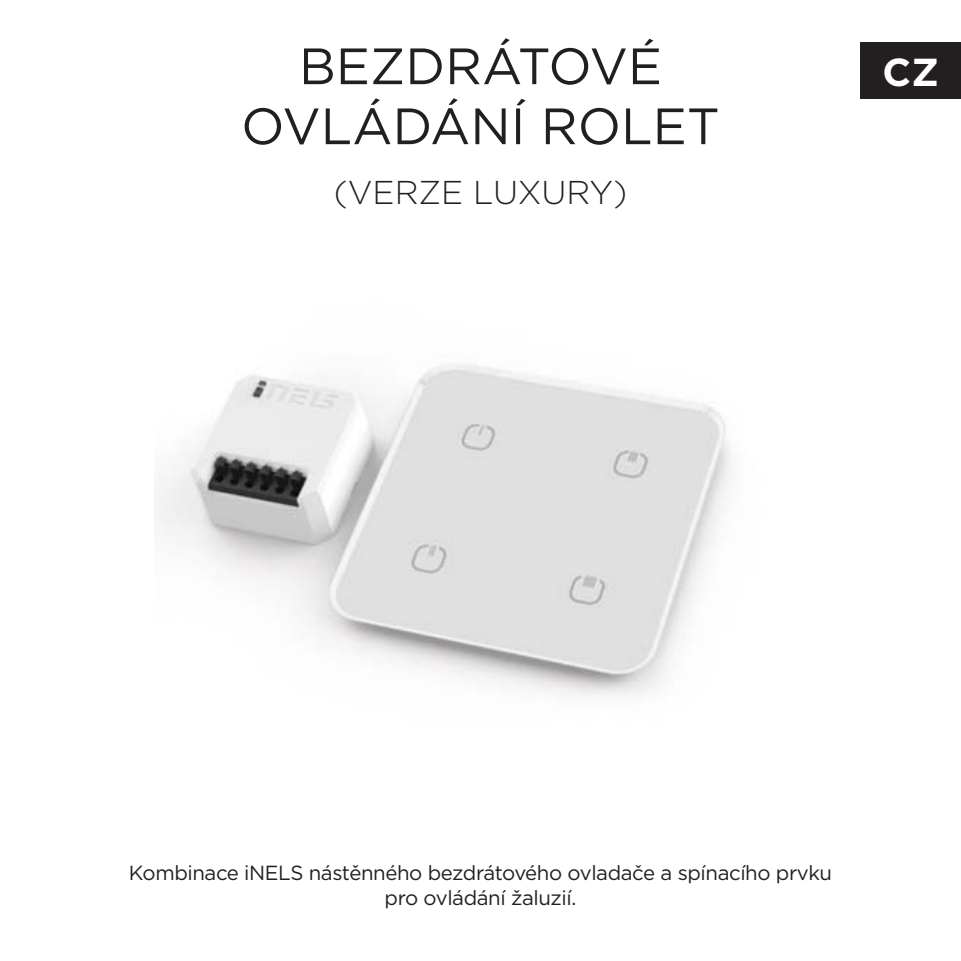
<style>
.page{position:relative;width:961px;height:961px;background:#fff}
.page>*{position:absolute;margin:0;border:0;box-sizing:border-box;transform-origin:0 0}
.t1{font:51px/60px "Gotham";color:#231f20;text-align:center}
.t2{font:700 39px "Gotham";color:#fff}
.t3{font:300 33px "Gotham";color:#231f20}
.t4{font:20.4px/24.6px "Gotham";letter-spacing:-.02em;color:#231f20;text-align:center}
</style>
<div class="page">
<div style="left:861px;top:43px;width:100px;height:56px;background:#231f20"></div>
<img style="left:156px;top:364px;width:575px;height:331px">
<h1 class="t1" style="left:241px;top:40px;width:480px">BEZDRÁTOVÉ<br>OVLÁDÁNÍ ROLET</h1>
<h3 class="t3" style="left:334px;top:177px;width:295px">(VERZE LUXURY)</h3>
<h2 class="t2" style="left:883px;top:57px;width:58px">CZ</h2>
<p class="t4" style="left:129px;top:862px;width:705px">Kombinace iNELS nástěnného bezdrátového ovladače a spínacího prvku pro ovládání žaluzií.</p>
</div>
